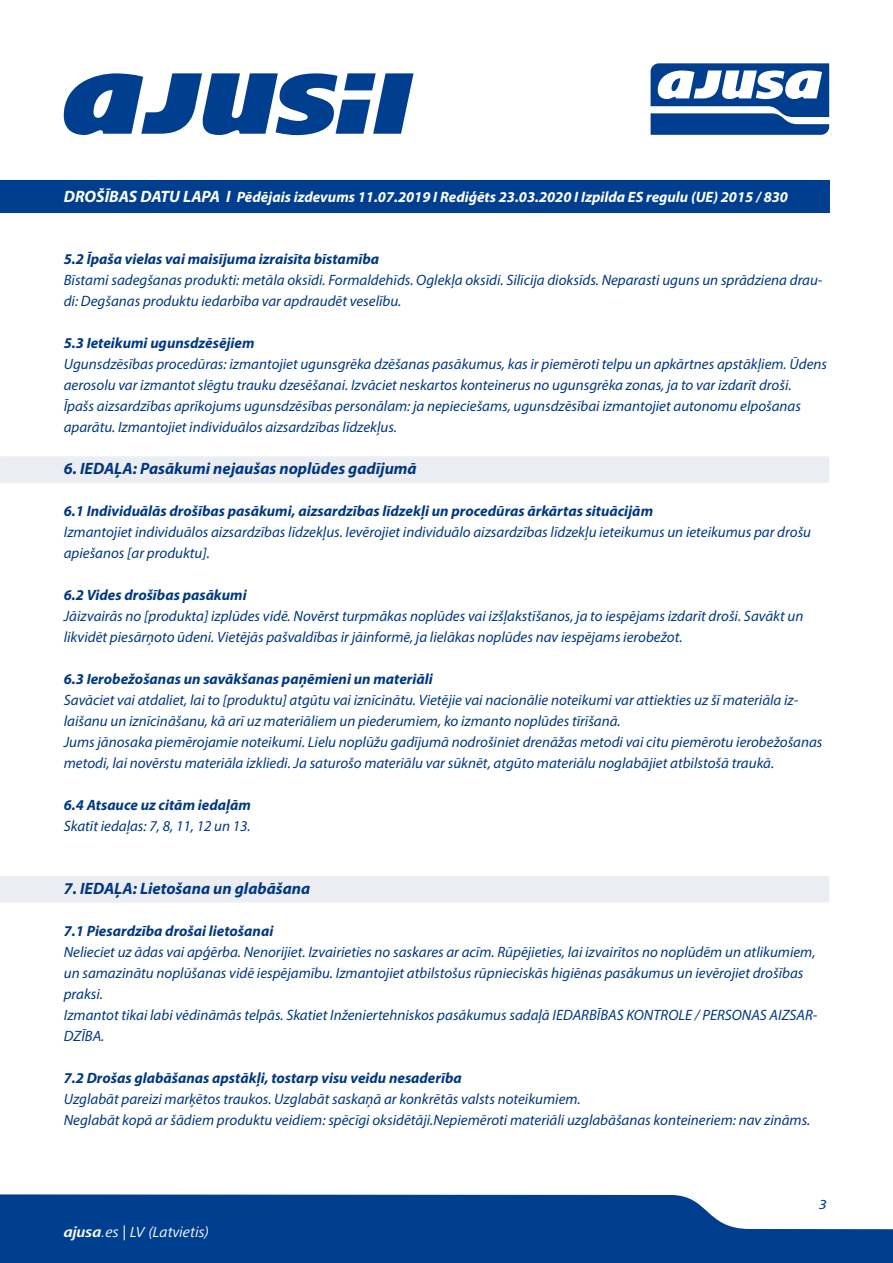
<style>
.page{position:relative;width:893px;height:1263px;background:#fff}
.page>*{position:absolute;margin:0;border:0;box-sizing:border-box;transform-origin:0 0}
.t1{font:italic 700 16.5px "Myriad Pro";color:#003882}
.t2{font:italic 15px/21px "Myriad Pro";color:#003882}
.t3{font:italic 700 15px "Myriad Pro";color:#003882}
.t4{font:italic 700 15px "Myriad Pro";color:#fff}
.t5{font:italic 15px "Frutiger Next LT";color:#fff}
.t6{font:italic 500 13.5px "Frutiger Next LT";color:#003f90}
.s1{font-size:16.5px}
.s2{font-weight:700}
</style>
<div class="page">
<svg style="left:0;top:1194px;width:893px;height:69px;background:#1c549c"></svg>
<svg style="left:651px;top:63px;width:178px;height:72px"></svg>
<svg style="left:64px;top:73px;width:350px;height:62px"></svg>
<div style="left:0;top:180px;width:829px;height:33px;background:#003f90"></div>
<div style="left:0;top:876px;width:829px;height:26px;background:#ebedf2"></div>
<div style="left:0;top:456px;width:829px;height:27px;background:#ebedf2"></div>
<p class="t4" style="left:64px;top:187px;width:726px"><span class="s1">DROŠĪBAS DATU LAPA I</span> Pēdējais izdevums 11.07.2019 I Rediģēts 23.03.2020 I Izpilda ES regulu (UE) 2015 / 830</p>
<p class="t3" style="left:64px;top:249px;width:317px">5.2 Īpaša vielas vai maisījuma izraisīta bīstamība</p>
<p class="t2" style="left:64px;top:269px;width:760px">Bīstami sadegšanas produkti: metāla oksīdi. Formaldehīds. Oglekļa oksīdi. Silīcija dioksīds. Neparasti uguns un sprādziena drau&shy;di: Degšanas produktu iedarbība var apdraudēt veselību.</p>
<p class="t3" style="left:64px;top:333px;width:192px">5.3 Ieteikumi ugunsdzēsējiem</p>
<p class="t2" style="left:64px;top:353px;width:765px">Ugunsdzēsības procedūras: izmantojiet ugunsgrēka dzēšanas pasākumus, kas ir piemēroti telpu un apkārtnes apstākļiem. Ūdens aerosolu var izmantot slēgtu trauku dzesēšanai. Izvāciet neskartos konteinerus no ugunsgrēka zonas, ja to var izdarīt droši.<br>Īpašs aizsardzības aprīkojums ugunsdzēsības personālam: ja nepieciešams, ugunsdzēsībai izmantojiet autonomu elpošanas aparātu. Izmantojiet individuālos aizsardzības līdzekļus.</p>
<p class="t1" style="left:64px;top:458px;width:354px">6. IEDAĻA: Pasākumi nejaušas noplūdes gadījumā</p>
<p class="t3" style="left:64px;top:501px;width:591px">6.1 Individuālās drošības pasākumi, aizsardzības līdzekļi un procedūras ārkārtas situācijām</p>
<p class="t2" style="left:64px;top:521px;width:749px">Izmantojiet individuālos aizsardzības līdzekļus. Ievērojiet individuālo aizsardzības līdzekļu ieteikumus un ieteikumus par drošu apiešanos [ar produktu].</p>
<p class="t3" style="left:64px;top:585px;width:184px">6.2 Vides drošības pasākumi</p>
<p class="t2" style="left:64px;top:605px;width:741px">Jāizvairās no [produkta] izplūdes vidē. Novērst turpmākas noplūdes vai izšļakstīšanos, ja to iespējams izdarīt droši. Savākt un likvidēt piesārņoto ūdeni. Vietējās pašvaldības ir jāinformē, ja lielākas noplūdes nav iespējams ierobežot.</p>
<p class="t3" style="left:64px;top:669px;width:370px">6.3 Ierobežošanas un savākšanas paņēmieni un materiāli</p>
<p class="t2" style="left:64px;top:689px;width:760px">Savāciet vai atdaliet, lai to [produktu] atgūtu vai iznīcinātu. Vietējie vai nacionālie noteikumi var attiekties uz šī materiāla iz&shy;laišanu un iznīcināšanu, kā arī uz materiāliem un piederumiem, ko izmanto noplūdes tīrīšanā.<br>Jums jānosaka piemērojamie noteikumi. Lielu noplūžu gadījumā nodrošiniet drenāžas metodi vai citu piemērotu ierobežošanas metodi, lai novērstu materiāla izkliedi. Ja saturošo materiālu var sūknēt, atgūto materiālu noglabājiet atbilstošā traukā.</p>
<p class="t3" style="left:64px;top:795px;width:189px">6.4 Atsauce uz citām iedaļām</p>
<p class="t2" style="left:64px;top:815px;width:188px">Skatīt iedaļas: 7, 8, 11, 12 un 13.</p>
<p class="t1" style="left:64px;top:878px;width:248px">7. IEDAĻA: Lietošana un glabāšana</p>
<p class="t3" style="left:64px;top:921px;width:211px">7.1 Piesardzība drošai lietošanai</p>
<p class="t2" style="left:64px;top:941px;width:755px">Nelieciet uz ādas vai apģērba. Nenorijiet. Izvairieties no saskares ar acīm. Rūpējieties, lai izvairītos no noplūdēm un atlikumiem, un samazinātu noplūšanas vidē iespējamību. Izmantojiet atbilstošus rūpnieciskās higiēnas pasākumus un ievērojiet drošības praksi.<br>Izmantot tikai labi vēdināmās telpās. Skatiet Inženiertehniskos pasākumus sadaļā IEDARBĪBAS KONTROLE / PERSONAS AIZSAR-DZĪBA.</p>
<p class="t3" style="left:64px;top:1068px;width:399px">7.2 Drošas glabāšanas apstākļi, tostarp visu veidu nesaderība</p>
<p class="t2" style="left:64px;top:1088px;width:748px">Uzglabāt pareizi marķētos traukos. Uzglabāt saskaņā ar konkrētās valsts noteikumiem.<br>Neglabāt kopā ar šādiem produktu veidiem: spēcīgi oksidētāji.Nepiemēroti materiāli uzglabāšanas konteineriem: nav zināms.</p>
<p class="t5" style="left:64px;top:1223px;width:147px"><span class="s2">ajusa</span>.es | LV (Latvietis)</p>
<p class="t6" style="left:820px;top:1197px;width:9px">3</p>
</div>
